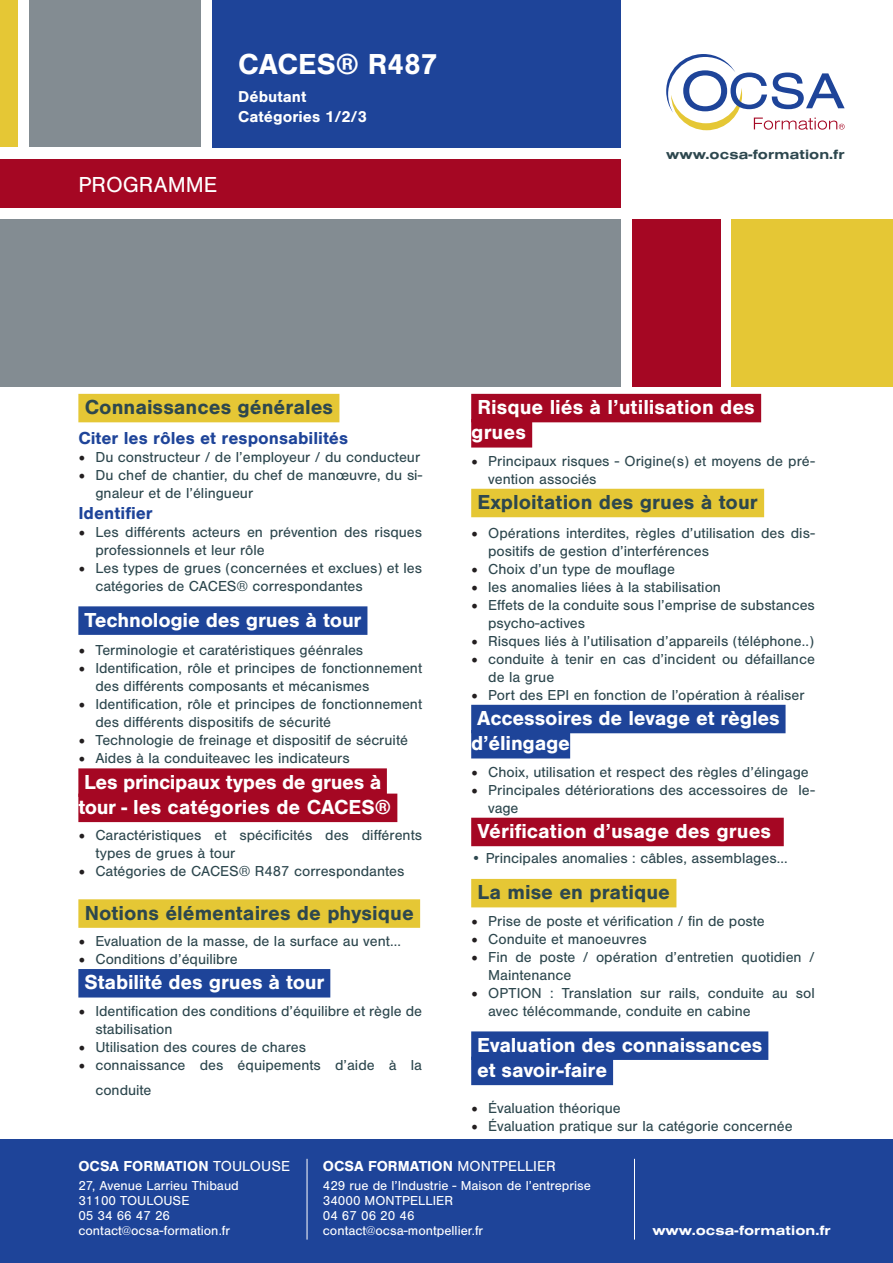
<style>
.page{position:relative;width:893px;height:1263px;background:#fff}
.page>*{position:absolute;margin:0;border:0;box-sizing:border-box;transform-origin:0 0}
.t1{font:700 30px "Nimbus San";color:#fff}
.t2{font:22.5px "Nimbus San";color:#fff}
.t3{font:700 21px/25.2px "Nimbus San";letter-spacing:-.01em;color:#fff}
.t4{font:700 21px "Nimbus San";color:#2d474e}
.t5{font:700 18px "Nimbus San";color:#1e4499}
.t6{font:700 16.35px "Nimbus San";color:#fff}
.t7{font:15px/18px "Nimbus San";color:#2d474e}
.t8{font:700 15px "Nimbus San";color:#fff}
.t9{font:700 13.95px "Nimbus San Ext";color:#2d474e}
.t10{font:700 13.95px "Nimbus San Ext";color:#fff}
.t11{font:13.5px/15px "Nimbus San";color:#fff}
.s1{font-family:"Minion Pro";font-size:18px;color:#231f20}
.s2{font-weight:400}
</style>
<div class="page">
<div style="left:0;top:0;width:18px;height:147px;background:#e5c735"></div>
<div style="left:212px;top:0;width:408px;height:147px;background:#1e4499"></div>
<div style="left:0;top:159px;width:620px;height:49px;background:#a50723"></div>
<svg style="left:666px;top:54px;width:179px;height:76px"></svg>
<div style="left:0;top:1140px;width:893px;height:123px;background:#1e4499"></div>
<hr style="left:307px;top:1159px;width:1px;height:80px;background:#fff">
<hr style="left:634px;top:1159px;width:1px;height:80px;background:#fff">
<div style="left:29px;top:0;width:172px;height:147px;background:#838c92"></div>
<div style="left:732px;top:219px;width:161px;height:168px;background:#e5c735"></div>
<div style="left:632px;top:219px;width:88px;height:168px;background:#a50723"></div>
<div style="left:0;top:219px;width:620px;height:168px;background:#838c92"></div>
<div style="left:78px;top:394px;width:261px;height:28px;background:#e5c735"></div>
<div style="left:78px;top:606px;width:289px;height:29px;background:#1e4499"></div>
<div style="left:78px;top:768px;width:309px;height:29px;background:#a50723"></div>
<div style="left:78px;top:794px;width:319px;height:28px;background:#a50723"></div>
<div style="left:78px;top:899px;width:342px;height:29px;background:#e5c735"></div>
<div style="left:78px;top:969px;width:252px;height:28px;background:#1e4499"></div>
<div style="left:471px;top:394px;width:290px;height:28px;background:#a50723"></div>
<div style="left:471px;top:419px;width:61px;height:28px;background:#a50723"></div>
<div style="left:471px;top:489px;width:293px;height:28px;background:#e5c735"></div>
<div style="left:471px;top:705px;width:314px;height:28px;background:#1e4499"></div>
<div style="left:471px;top:730px;width:99px;height:28px;background:#1e4499"></div>
<div style="left:471px;top:818px;width:313px;height:28px;background:#a50723"></div>
<div style="left:471px;top:879px;width:205px;height:28px;background:#e5c735"></div>
<div style="left:471px;top:1031px;width:297px;height:29px;background:#1e4499"></div>
<div style="left:471px;top:1057px;width:142px;height:28px;background:#1e4499"></div>
<h2 class="t2" style="left:78px;top:172px;width:140px">PROGRAMME</h2>
<p class="t1" style="left:238px;top:47px;width:201px">CACES® R487</p>
<p class="t6" style="left:238px;top:87px;width:70px">Débutant</p>
<p class="t6" style="left:238px;top:107px;width:130px">Catégories 1/2/3</p>
<p class="t9" style="left:666px;top:144px;width:180px">www.ocsa-formation.fr</p>
<p class="t4" style="left:85px;top:395px;width:250px">Connaissances générales</p>
<p class="t5" style="left:78px;top:427px;width:271px">Citer les rôles et responsabilités</p>
<p class="t7" style="left:78px;top:448px;width:343px"><span class="s1">•</span> Du constructeur / de l’employeur / du conducteur</p>
<p class="t7" style="left:95px;top:466px;width:328px;text-indent:-17px"><span class="s1">•</span> Du chef de chantier, du chef de manœuvre, du si&shy;gnaleur et de l’élingueur</p>
<p class="t5" style="left:78px;top:502px;width:76px">Identifier</p>
<p class="t7" style="left:95px;top:523px;width:328px;text-indent:-17px"><span class="s1">•</span> Les différents acteurs en prévention des risques professionnels et leur rôle</p>
<p class="t7" style="left:95px;top:559px;width:328px;text-indent:-17px"><span class="s1">•</span> Les types de grues (concernées et exclues) et les catégories de CACES® correspondantes</p>
<p class="t3" style="left:84px;top:607px;width:279px">Technologie des grues à tour</p>
<p class="t7" style="left:78px;top:642px;width:286px"><span class="s1">•</span> Terminologie et caratéristiques géénrales</p>
<p class="t7" style="left:95px;top:660px;width:328px;text-indent:-17px"><span class="s1">•</span> Identification, rôle et principes de fonctionnement des différents composants et mécanismes</p>
<p class="t7" style="left:95px;top:696px;width:328px;text-indent:-17px"><span class="s1">•</span> Identification, rôle et principes de fonctionnement des différents dispositifs de sécurité</p>
<p class="t7" style="left:78px;top:732px;width:331px"><span class="s1">•</span> Technologie de freinage et dispositif de sécruité</p>
<p class="t7" style="left:78px;top:750px;width:273px"><span class="s1">•</span> Aides à la conduiteavec les indicateurs</p>
<p class="t3" style="left:78px;top:769px;width:314px">Les principaux types de grues à tour - les catégories de CACES®</p>
<p class="t7" style="left:95px;top:827px;width:328px;text-indent:-17px"><span class="s1">•</span> Caractéristiques et spécificités des différents types de grues à tour</p>
<p class="t7" style="left:78px;top:863px;width:327px"><span class="s1">•</span> Catégories de CACES® R487 correspondantes</p>
<p class="t4" style="left:85px;top:901px;width:331px">Notions élémentaires de physique</p>
<p class="t7" style="left:78px;top:932px;width:324px"><span class="s1">•</span> Evaluation de la masse, de la surface au vent...</p>
<p class="t7" style="left:78px;top:950px;width:161px"><span class="s1">•</span> Conditions d’équilibre</p>
<p class="t3" style="left:84px;top:970px;width:241px">Stabilité des grues à tour</p>
<p class="t7" style="left:95px;top:1002px;width:328px;text-indent:-17px"><span class="s1">•</span> Identification des conditions d’équilibre et règle de stabilisation</p>
<p class="t7" style="left:78px;top:1038px;width:229px"><span class="s1">•</span> Utilisation des coures de chares</p>
<p class="t7" style="left:95px;top:1052px;width:328px;line-height:25.2px;text-indent:-17px"><span class="s1">•</span> connaissance des équipements d’aide à la conduite</p>
<p class="t3" style="left:471px;top:395px;width:285px;text-indent:6px">Risque liés à l’utilisation des grues</p>
<p class="t7" style="left:488px;top:452px;width:328px;text-indent:-17px"><span class="s1">•</span> Principaux risques - Origine(s) et moyens de pré&shy;vention associés</p>
<p class="t4" style="left:477px;top:490px;width:282px">Exploitation des grues à tour</p>
<p class="t7" style="left:488px;top:524px;width:328px;text-indent:-17px"><span class="s1">•</span> Opérations interdites, règles d’utilisation des dis&shy;positifs de gestion d’interférences</p>
<p class="t7" style="left:471px;top:560px;width:205px"><span class="s1">•</span> Choix d’un type de mouflage</p>
<p class="t7" style="left:471px;top:578px;width:251px"><span class="s1">•</span> les anomalies liées à la stabilisation</p>
<p class="t7" style="left:488px;top:596px;width:328px;text-indent:-17px"><span class="s1">•</span> Effets de la conduite sous l’emprise de substances psycho-actives</p>
<p class="t7" style="left:471px;top:632px;width:344px"><span class="s1">•</span> Risques liés à l’utilisation d’appareils (téléphone..)</p>
<p class="t7" style="left:488px;top:650px;width:328px;text-indent:-17px"><span class="s1">•</span> conduite à tenir en cas d’incident ou défaillance de la grue</p>
<p class="t7" style="left:471px;top:686px;width:335px"><span class="s1">•</span> Port des EPI en fonction de l’opération à réaliser</p>
<p class="t3" style="left:471px;top:706px;width:310px">Accessoires de levage et règles d’élingage</p>
<p class="t7" style="left:471px;top:763px;width:339px"><span class="s1">•</span> Choix, utilisation et respect des règles d’élingage</p>
<p class="t7" style="left:488px;top:781px;width:328px;text-indent:-17px"><span class="s1">•</span> Principales détériorations des accessoires de le&shy;vage</p>
<p class="t3" style="left:477px;top:819px;width:295px">Vérification d’usage des grues</p>
<p class="t7" style="left:471px;top:849px;width:318px">• Principales anomalies : câbles, assemblages...</p>
<p class="t4" style="left:477px;top:880px;width:194px">La mise en pratique</p>
<p class="t7" style="left:471px;top:912px;width:295px"><span class="s1">•</span> Prise de poste et vérification / fin de poste</p>
<p class="t7" style="left:471px;top:930px;width:177px"><span class="s1">•</span> Conduite et manoeuvres</p>
<p class="t7" style="left:488px;top:948px;width:328px;text-indent:-17px"><span class="s1">•</span> Fin de poste / opération d’entretien quotidien /<br>Maintenance</p>
<p class="t7" style="left:488px;top:984px;width:328px;text-indent:-17px"><span class="s1">•</span> OPTION : Translation sur rails, conduite au sol avec télécommande, conduite en cabine</p>
<p class="t3" style="left:477px;top:1032px;width:287px">Evaluation des connaissances et savoir-faire</p>
<p class="t7" style="left:471px;top:1099px;width:151px"><span class="s1">•</span> Évaluation théorique</p>
<p class="t7" style="left:471px;top:1117px;width:323px"><span class="s1">•</span> Évaluation pratique sur la catégorie concernée</p>
<p class="t8" style="left:78px;top:1157px;width:213px">OCSA FORMATION <span class="s2">TOULOUSE</span></p>
<p class="t11" style="left:78px;top:1178px;width:162px">27, Avenue Larrieu Thibaud<br>31100 TOULOUSE<br>05 34 66 47 26 contact@ocsa-formation.fr</p>
<p class="t8" style="left:323px;top:1157px;width:234px">OCSA FORMATION <span class="s2">MONTPELLIER</span></p>
<p class="t11" style="left:323px;top:1178px;width:270px">429 rue de l’Industrie - Maison de l’entreprise<br>34000 MONTPELLIER<br>04 67 06 20 46<br>contact@ocsa-montpellier.fr</p>
<p class="t10" style="left:652px;top:1221px;width:180px">www.ocsa-formation.fr</p>
</div>
